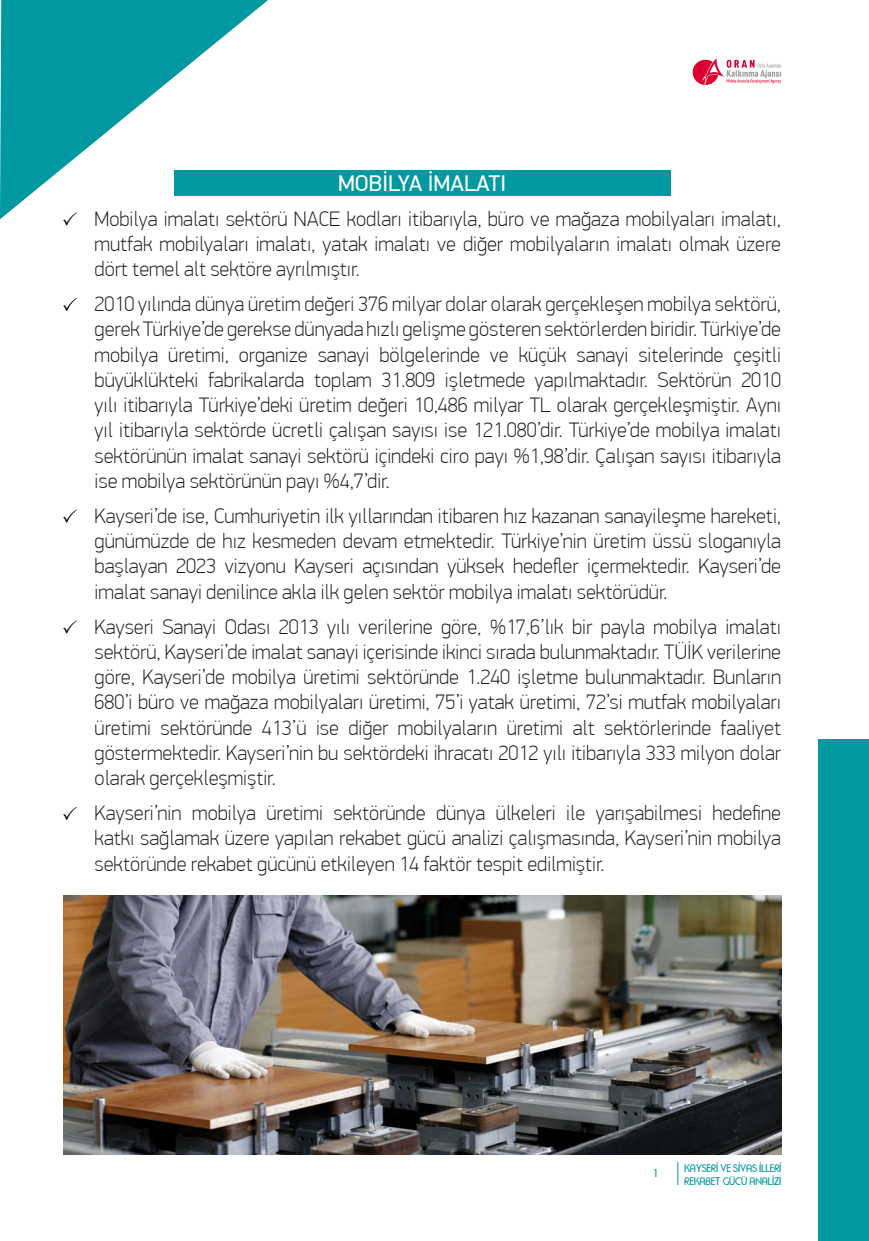
<style>
.page{position:relative;width:869px;height:1241px;background:#fff}
.page>*{position:absolute;margin:0;border:0;box-sizing:border-box;transform-origin:0 0}
.t1{font:22.75px "PF Din Display Pro";color:#fff}
.t2{font:100 21px/25.2px "PF Din Display Pro";color:#1a171c;text-align:justify}
.t3{font:11.03px/13.1px "Rondalo";letter-spacing:-.01em;color:#0098a1}
</style>
<div class="page">
<svg style="left:677px;top:1162px;width:1px;height:22px"></svg>
<svg style="left:692px;top:58px;width:88px;height:27px"></svg>
<div style="left:174px;top:170px;width:496px;height:26px;background:#0098a1"></div>
<svg style="left:63px;top:219px;width:8px;height:7px"></svg>
<svg style="left:63px;top:298px;width:14px;height:13px"></svg>
<svg style="left:63px;top:509px;width:14px;height:14px"></svg>
<svg style="left:63px;top:620px;width:14px;height:13px"></svg>
<svg style="left:63px;top:807px;width:14px;height:13px"></svg>
<img style="left:63px;top:895px;width:717px;height:258px">
<div style="left:817px;top:739px;width:51px;height:501px;background:#0098a1"></div>
<svg style="left:0;top:0;width:268px;height:219px;fill:#0098a1"></svg>
<p class="t1" style="left:338px;top:169px;width:169px">MOBİLYA İMALATI</p>
<p class="t2" style="left:95px;top:206px;width:687px">Mobilya imalatı sektörü NACE kodları itibarıyla, büro ve mağaza mobilyaları imalatı, mutfak mobilyaları imalatı, yatak imalatı ve diğer mobilyaların imalatı olmak üzere dört temel alt sektöre ayrılmıştır.</p>
<p class="t2" style="left:95px;top:291px;width:687px">2010 yılında dünya üretim değeri 376 milyar dolar olarak gerçekleşen mobilya sektörü, gerek Türkiye’de gerekse dünyada hızlı gelişme gösteren sektörlerden biridir. Türkiye’de mobilya üretimi, organize sanayi bölgelerinde ve küçük sanayi sitelerinde çeşitli büyüklükteki fabrikalarda toplam 31.809 işletmede yapılmaktadır. Sektörün 2010 yılı itibarıyla Türkiye’deki üretim değeri 10,486 milyar TL olarak gerçekleşmiştir. Aynı yıl itibarıyla sektörde ücretli çalışan sayısı ise 121.080’dir. Türkiye’de mobilya imalatı sektörünün imalat sanayi sektörü içindeki ciro payı %1,98’dir. Çalışan sayısı itibarıyla ise mobilya sektörünün payı %4,7’dir.</p>
<p class="t2" style="left:95px;top:503px;width:687px">Kayseri’de ise, Cumhuriyetin ilk yıllarından itibaren hız kazanan sanayileşme hareketi, günümüzde de hız kesmeden devam etmektedir. Türkiye’nin üretim üssü sloganıyla başlayan 2023 vizyonu Kayseri açısından yüksek hedefler içermektedir. Kayseri’de imalat sanayi denilince akla ilk gelen sektör mobilya imalatı sektörüdür.</p>
<p class="t2" style="left:95px;top:614px;width:687px">Kayseri Sanayi Odası 2013 yılı verilerine göre, %17,6’lık bir payla mobilya imalatı sektörü, Kayseri’de imalat sanayi içerisinde ikinci sırada bulunmaktadır. TÜİK verilerine göre, Kayseri’de mobilya üretimi sektöründe 1.240 işletme bulunmaktadır. Bunların 680’i büro ve mağaza mobilyaları üretimi, 75’i yatak üretimi, 72’si mutfak mobilyaları üretimi sektöründe 413’ü ise diğer mobilyaların üretimi alt sektörlerinde faaliyet göstermektedir. Kayseri’nin bu sektördeki ihracatı 2012 yılı itibarıyla 333 milyon dolar olarak gerçekleşmiştir.</p>
<p class="t2" style="left:95px;top:800px;width:687px">Kayseri’nin mobilya üretimi sektöründe dünya ülkeleri ile yarışabilmesi hedefine katkı sağlamak üzere yapılan rekabet gücü analizi çalışmasında, Kayseri’nin mobilya sektöründe rekabet gücünü etkileyen 14 faktör tespit edilmiştir.</p>
<p class="t3" style="left:654px;top:1166px;width:4px">1</p>
<p class="t3" style="left:684px;top:1161px;width:99px">KAYSERI VE SIVAS ILLERI<br>REKABET GÜCÜ ANALIZI</p>
</div>
